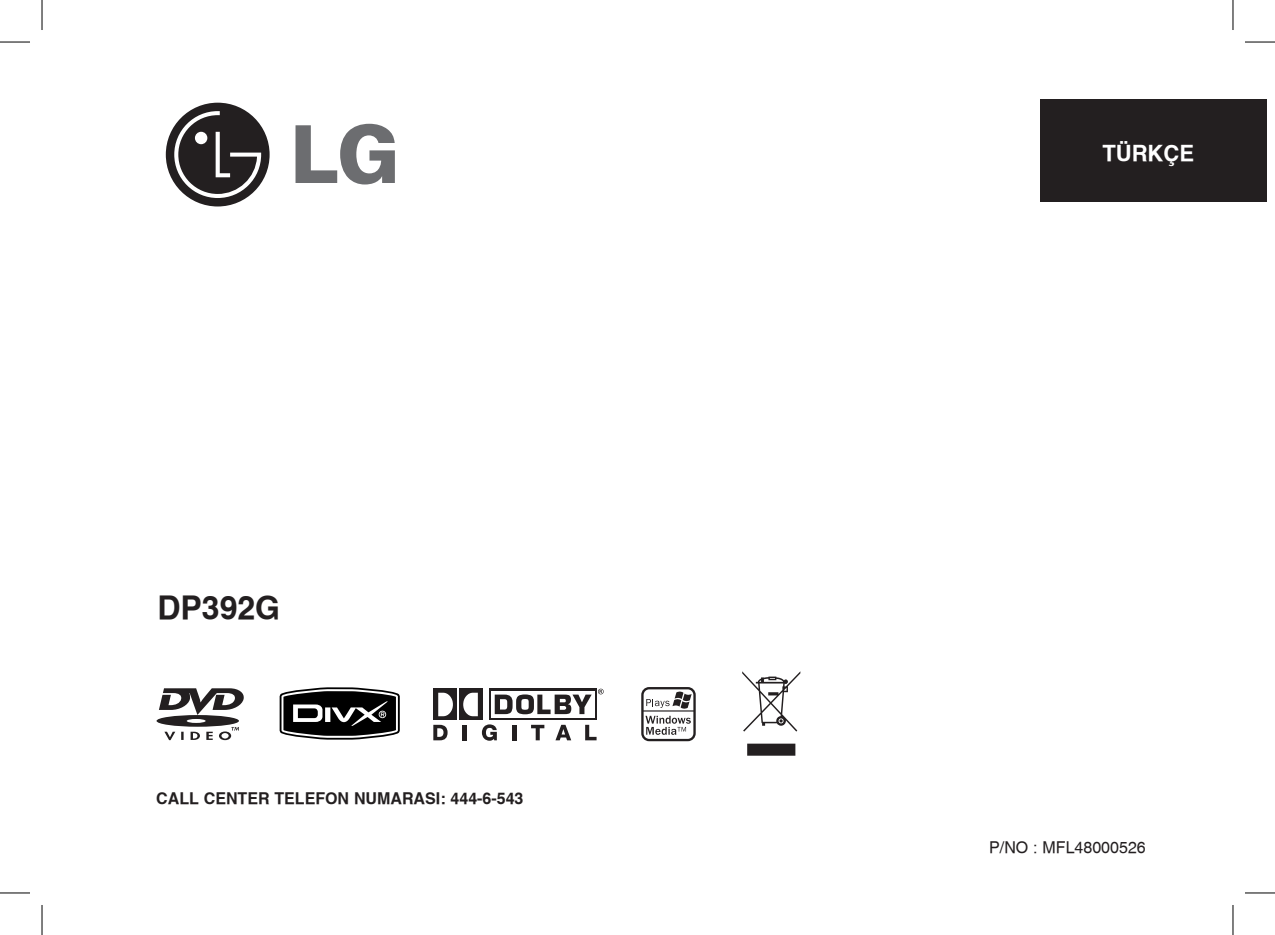
<style>
.page{position:relative;width:1275px;height:935px;background:#fff}
.page>*{position:absolute;margin:0;border:0;box-sizing:border-box;transform-origin:0 0}
.t1{font:700 32px "KT Turkish Helvetica";color:#231f20}
.t2{font:700 22px "KT Turkish Helvetica";color:#fff}
.t3{font:700 16px "KT Turkish Helvetica";color:#231f20}
.t4{font:16px "KT Turkish Helvetica";color:#231f20}
</style>
<div class="page">
<div style="left:1040px;top:100px;width:227px;height:102px;background:#231f20"></div>
<svg style="left:295px;top:124px;width:100px;height:60px"></svg>
<div style="left:166px;top:103px;width:104px;height:103px;background:#231f20;border-radius:50%"></div>
<svg style="left:174px;top:111px;width:87px;height:87px"></svg>
<div style="left:489px;top:688px;width:107px;height:32px;background:linear-gradient(to right,#231f20,#231f20)"></div>
<div style="left:491px;top:691px;width:103px;height:26px;background:#fff"></div>
<svg style="left:495px;top:694px;width:96px;height:20px"></svg>
<div style="left:459px;top:688px;width:24px;height:32px;background:#231f20"></div>
<svg style="left:463px;top:692px;width:15px;height:24px"></svg>
<div style="left:433px;top:688px;width:24px;height:32px;background:#231f20"></div>
<svg style="left:438px;top:692px;width:15px;height:24px"></svg>
<svg style="left:433px;top:724px;width:14px;height:16px"></svg>
<hr style="left:462px;top:724px;width:4px;height:16px;background:#231f20">
<svg style="left:482px;top:724px;width:15px;height:16px"></svg>
<hr style="left:512px;top:724px;width:4px;height:16px;background:#231f20">
<svg style="left:531px;top:724px;width:13px;height:16px"></svg>
<svg style="left:555px;top:724px;width:16px;height:16px"></svg>
<svg style="left:585px;top:724px;width:11px;height:16px"></svg>
<svg style="left:598px;top:688px;width:5px;height:6px"></svg>
<svg style="left:639px;top:684px;width:59px;height:59px"></svg>
<div style="left:641px;top:687px;width:54px;height:54px;border:2px solid #231f20;border-radius:7px"></div>
<hr style="left:642px;top:710px;width:52px;height:1px;background:#231f20">
<svg style="left:645px;top:715px;width:46px;height:19px"></svg>
<svg style="left:646px;top:690px;width:45px;height:19px"></svg>
<svg style="left:280px;top:687px;width:120px;height:52px"></svg>
<div style="left:157px;top:715px;width:82px;height:11px;background:#231f20;border-radius:50%"></div>
<svg style="left:159px;top:688px;width:85px;height:26px"></svg>
<hr style="left:187px;top:719px;width:19px;height:3px;background:#fff;border-radius:50%">
<svg style="left:164px;top:727px;width:75px;height:13px"></svg>
<svg style="left:742px;top:671px;width:58px;height:84px"></svg>
<hr style="left:0;top:42px;width:30px;height:1px;background:#000">
<hr style="left:1245px;top:42px;width:30px;height:1px;background:#000">
<hr style="left:0;top:892px;width:30px;height:1px;background:#000">
<hr style="left:1245px;top:892px;width:30px;height:1px;background:#000">
<hr style="left:42px;top:0;width:1px;height:30px;background:#000">
<hr style="left:42px;top:904px;width:1px;height:30px;background:#000">
<hr style="left:1232px;top:0;width:1px;height:30px;background:#000">
<hr style="left:1232px;top:904px;width:1px;height:30px;background:#000">
<h1 class="t1" style="left:157px;top:588px;width:124px">DP392G</h1>
<p class="t3" style="left:156px;top:788px;width:369px">CALL CENTER TELEFON NUMARASI: 444-6-543</p>
<h2 class="t2" style="left:1102px;top:140px;width:93px">TÜRKÇE</h2>
<p class="t4" style="left:989px;top:838px;width:158px">P/NO : MFL48000526</p>
</div>
